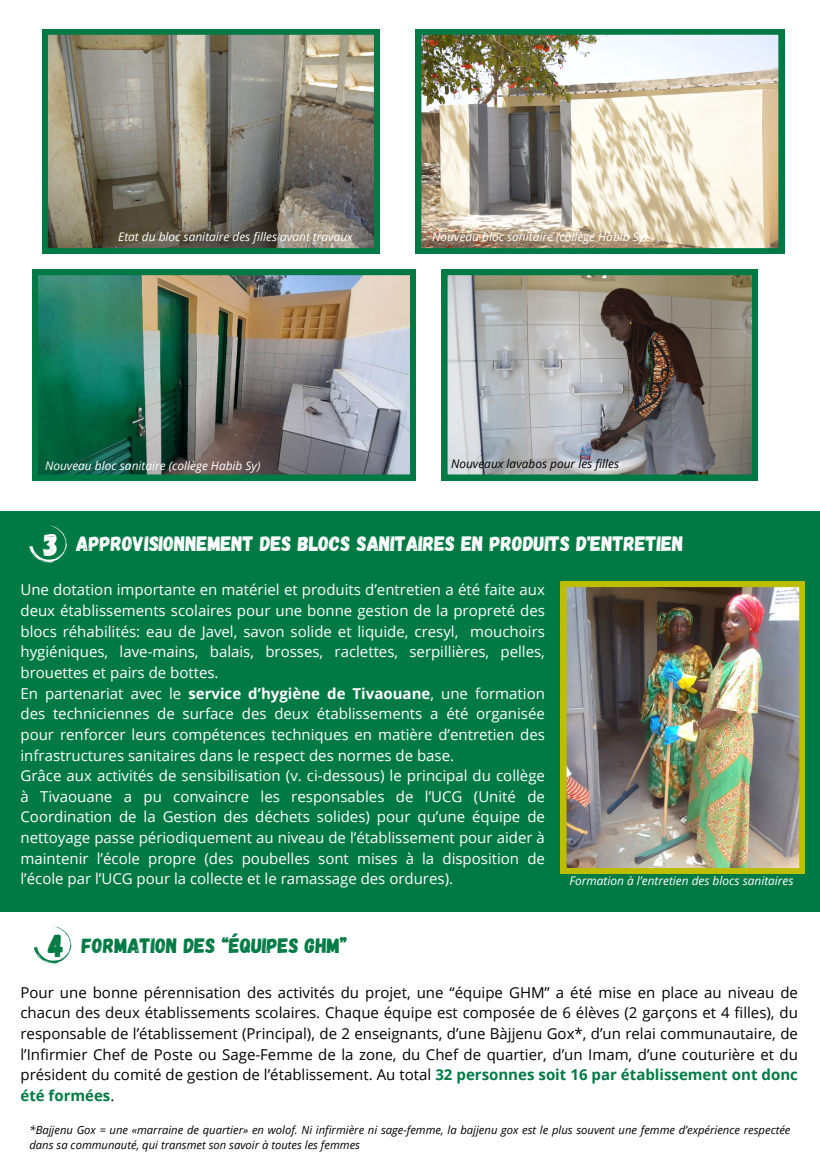
<style>
.page{position:relative;width:820px;height:1163px;background:#fff}
.page>*{position:absolute;margin:0;border:0;box-sizing:border-box;transform-origin:0 0}
.t1{font:32px "Gagalin";color:#007a45}
.t2{font:32px "Gagalin";color:#fff}
.t3{font:20.81px "Gagalin";color:#fff}
.t4{font:20.81px "Gagalin";color:#007a45}
.t5{font:15px/20.6px "Open Sans";color:#fff;text-align:justify}
.t6{font:15px/20.6px "Open Sans";color:#000;text-align:justify}
.t7{font:italic 11.88px "Open Sans";color:#fff}
.t8{font:italic 11.88px "Open Sans";color:#000}
.t9{font:italic 11.25px/15.5px "Open Sans";color:#000}
.s1{font-weight:700}
.s2{font-weight:700;color:#007a45}
</style>
<div class="page">
<svg style="left:42px;top:29px;width:337px;height:225px;background:#7d8170"></svg>
<svg style="left:442px;top:269px;width:315px;height:211px;background:#8c938c"></svg>
<div style="left:0;top:511px;width:819px;height:401px;background:#007a45"></div>
<img style="left:32px;top:269px;width:383px;height:211px">
<svg style="left:34px;top:926px;width:37px;height:38px"></svg>
<img style="left:561px;top:581px;width:243px;height:292px">
<img style="left:415px;top:29px;width:368px;height:225px">
<svg style="left:29px;top:525px;width:38px;height:38px"></svg>
<p class="t7" style="left:118px;top:228px;width:236px">Etat du bloc sanitaire des filles avant travaux</p>
<p class="t7" style="left:432px;top:228px;width:217px">Nouveau bloc sanitaire (collège Habib Sy)</p>
<p class="t7" style="left:45px;top:457px;width:217px">Nouveau bloc sanitaire (collège Habib Sy)</p>
<p class="t8" style="left:451px;top:455px;width:169px">Nouveaux lavabos pour les filles</p>
<p class="t2" style="left:44px;top:524px;width:16px">3</p>
<p class="t3" style="left:76px;top:530px;width:608px">APPROVISIONNEMENT DES BLOCS SANITAIRES EN PRODUITS D'ENTRETIEN</p>
<p class="t5" style="left:20px;top:579px;width:526px">Une dotation importante en matériel et produits d’entretien a été faite aux deux établissements scolaires pour une bonne gestion de la propreté des blocs réhabilités: eau de Javel, savon solide et liquide, cresyl, mouchoirs hygiéniques, lave-mains, balais, brosses, raclettes, serpillières, pelles, brouettes et pairs de bottes.</p>
<p class="t5" style="left:20px;top:682px;width:526px">En partenariat avec le <span class="s1">service d’hygiène de Tivaouane</span>, une formation des techniciennes de surface des deux établissements a été organisée pour renforcer leurs compétences techniques en matière d’entretien des infrastructures sanitaires dans le respect des normes de base.</p>
<p class="t5" style="left:20px;top:765px;width:526px">Grâce aux activités de sensibilisation (v. ci-dessous) le principal du collège à Tivaouane a pu convaincre les responsables de l’UCG (Unité de Coordination de la Gestion des déchets solides) pour qu’une équipe de nettoyage passe périodiquement au niveau de l’établissement pour aider à maintenir l’école propre (des poubelles sont mises à la disposition de l’école par l’UCG pour la collecte et le ramassage des ordures).</p>
<p class="t1" style="left:48px;top:925px;width:18px">4</p>
<p class="t4" style="left:82px;top:931px;width:266px">FORMATION DES “ÉQUIPES GHM”</p>
<p class="t7" style="left:569px;top:872px;width:225px">Formation à l’entretien des blocs sanitaires</p>
<p class="t6" style="left:20px;top:981px;width:778px">Pour une bonne pérennisation des activités du projet, une “équipe GHM” a été mise en place au niveau de chacun des deux établissements scolaires. Chaque équipe est composée de 6 élèves (2 garçons et 4 filles), du responsable de l’établissement (Principal), de 2 enseignants, d’une Bàjjenu Gox*, d’un relai communautaire, de l’Infirmier Chef de Poste ou Sage-Femme de la zone, du Chef de quartier, d’un Imam, d’une couturière et du président du comité de gestion de l’établissement. Au total <span class="s2">32 personnes soit 16 par établissement ont donc été formées</span>.</p>
<p class="t9" style="left:29px;top:1121px;width:762px">*Bajjenu Gox = une «marraine de quartier» en wolof. Ni infirmière ni sage-femme, la bajjenu gox est le plus souvent une femme d’expérience respectée dans sa communauté, qui transmet son savoir à toutes les femmes</p>
</div>
